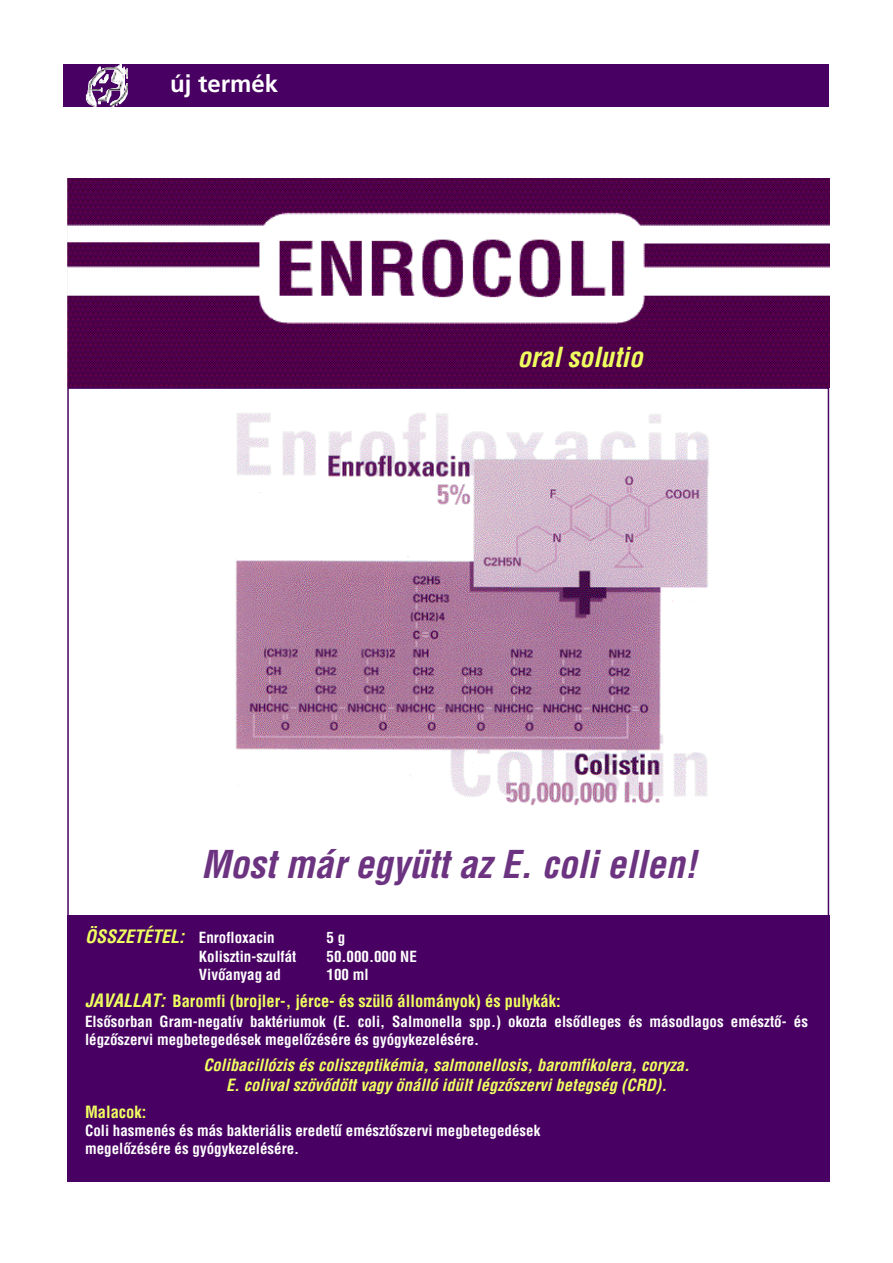
<style>
.page{position:relative;width:893px;height:1263px;background:#fff}
.page>*{position:absolute;margin:0;border:0;box-sizing:border-box;transform-origin:0 0}
.t1{font:italic 700 37.5px "H Helvetica Cond";color:#6c3381}
.t2{font:italic 700 27px "H Helvetica Cond";color:#efff60}
.t3{font:700 24px "H Frutiger";color:#fff}
.t4{font:italic 700 16.5px/19.8px "H Helvetica Cond";color:#efff60;text-align:center}
.t5{font:700 16.5px "H Helvetica Cond";color:#efff60}
.t6{font:700 15px/18px "H Helvetica Cond";color:#fff}
.s1{font-style:italic;font-size:18px;color:#efff60}
.s2{font-style:italic;font-size:18px}
</style>
<div class="page">
<div style="left:64px;top:64px;width:765px;height:42px;background:#480062"></div>
<img style="left:86px;top:64px;width:42px;height:43px">
<img style="left:235px;top:413px;width:474px;height:393px">
<div style="left:67px;top:915px;width:762px;height:267px;background:#480062"></div>
<img style="left:67px;top:179px;width:762px;height:209px">
<h3 class="t3" style="left:170px;top:70px;width:110px">új termék</h3>
<h2 class="t2" style="left:517px;top:342px;width:127px">oral solutio</h2>
<h1 class="t1" style="left:201px;top:843px;width:497px">Most már együtt az E. coli ellen!</h1>
<p class="t6" style="left:85px;top:928px;width:191px"><span class="s1">ÖSSZETÉTEL:</span> Enrofloxacin</p>
<p class="t6" style="left:327px;top:928px;width:20px">5 g</p>
<p class="t6" style="left:199px;top:947px;width:99px">Kolisztin-szulfát</p>
<p class="t6" style="left:327px;top:947px;width:92px">50.000.000 NE</p>
<p class="t6" style="left:199px;top:965px;width:84px">Vivôanyag ad</p>
<p class="t6" style="left:327px;top:965px;width:44px">100 ml</p>
<p class="t5" style="left:85px;top:992px;width:477px"><span class="s2">JAVALLAT:</span> Baromfi (brojler-, jérce- és szülõ állományok) és pulykák:</p>
<p class="t6" style="left:85px;top:1012px;width:724px">Elsôsorban Gram-negatív baktériumok (E. coli, Salmonella spp.) okozta elsôdleges és másodlagos emésztô- és légzôszervi megbetegedések megelôzésére és gyógykezelésére.</p>
<p class="t4" style="left:203px;top:1055px;width:488px">Colibacillózis és coliszeptikémia, salmonellosis, baromfikolera, coryza.<br>E. colival szövôdött vagy önálló idült légzôszervi betegség (CRD).</p>
<p class="t5" style="left:85px;top:1102px;width:63px">Malacok:</p>
<p class="t6" style="left:85px;top:1122px;width:457px">Coli hasmenés és más bakteriális eredetû emésztôszervi megbetegedések megelôzésére és gyógykezelésére.</p>
</div>
